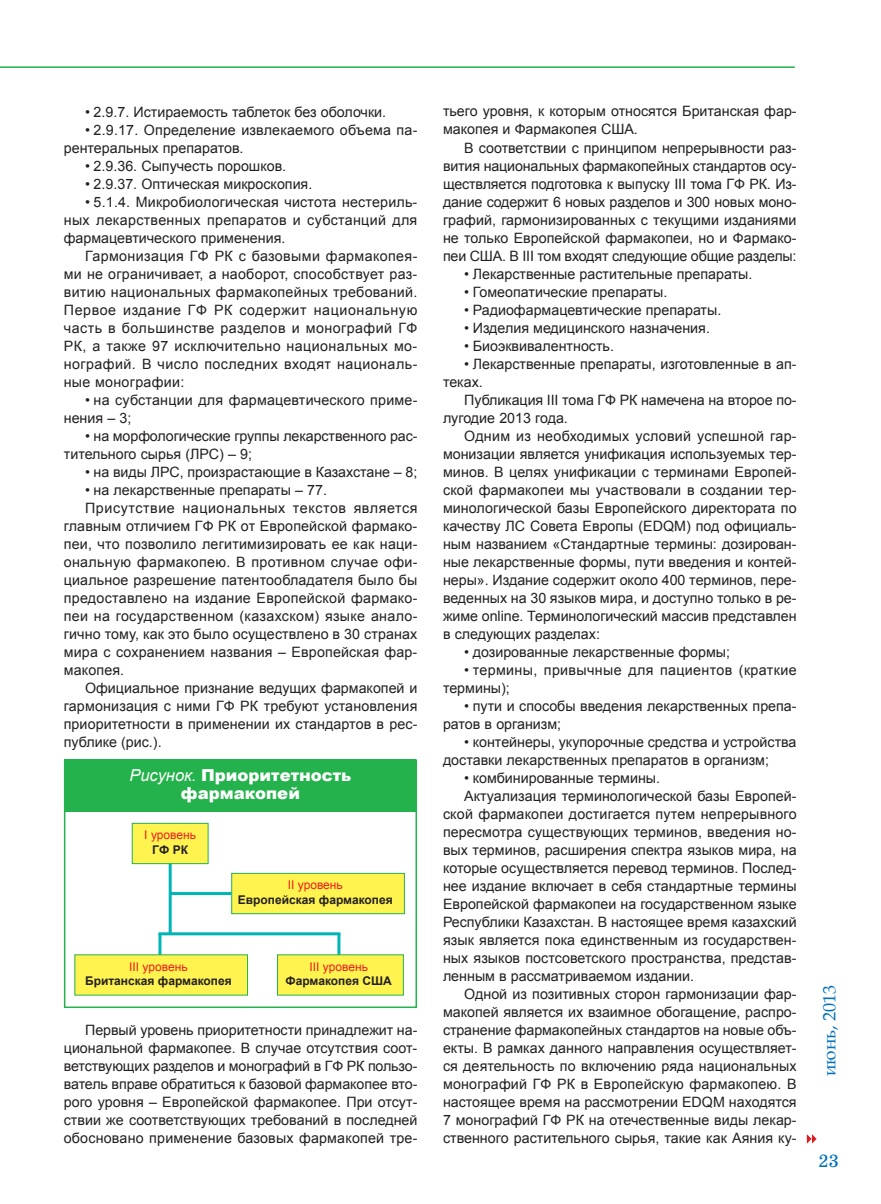
<style>
.page{position:relative;width:881px;height:1204px;background:#fff}
.page>*{position:absolute;margin:0;border:0;box-sizing:border-box;transform-origin:0 0}
.t1{font:18px "Book Antiqua";color:#0072bc}
.t2{font:18px "DS School";color:#0072bc}
.t3{font:900 16.5px/18px "Arial";color:#fff;text-align:center}
.t4{font:14.25px/18px "Arial";color:#231f20}
.t5{font:14.25px/18px "Arial";letter-spacing:.025em;color:#231f20}
.t6{font:14.25px "Arial";letter-spacing:.02em;color:#231f20}
.t7{font:14.25px "Arial";letter-spacing:.04em;color:#231f20}
.t8{font:700 12px "Arial";color:#231f20}
.t9{font:12px "Arial";color:#ee1d23}
.s1{font-weight:400;font-style:italic}
</style>
<div class="page">
<hr style="left:0;top:66px;width:794px;height:2px;background:#23b24b">
<hr style="left:158px;top:933px;width:3px;height:24px;background:#00b6b5">
<hr style="left:337px;top:933px;width:3px;height:24px;background:#00b6b5">
<div style="left:231px;top:873px;width:173px;height:41px;background:#fff34f;border:1px solid #23b24b"></div>
<div style="left:74px;top:954px;width:174px;height:41px;background:#fff34f"></div>
<div style="left:277px;top:954px;width:126px;height:41px;background:#fff34f"></div>
<hr style="left:169px;top:856px;width:3px;height:77px;background:#00b6b5">
<hr style="left:170px;top:892px;width:61px;height:3px;background:#00b6b5">
<hr style="left:158px;top:932px;width:182px;height:3px;background:#00b6b5">
<div style="left:64px;top:759px;width:353px;height:248px;border:2px solid #23b24b"></div>
<div style="left:64px;top:759px;width:351px;height:52px;background:#23b24b"></div>
<div style="left:132px;top:823px;width:76px;height:41px;background:#fff34f;border:1px solid #23b24b"></div>
<svg style="left:806px;top:1134px;width:10px;height:9px"></svg>
<p class="t4" style="left:85px;top:103px;width:302px">• 2.9.7. Истираемость таблеток без оболочки.</p>
<p class="t4" style="left:64px;top:121px;width:355px;text-indent:21px">• 2.9.17. Определение извлекаемого объема па&shy;рентеральных препаратов.</p>
<p class="t4" style="left:85px;top:157px;width:202px">• 2.9.36. Сыпучесть порошков.</p>
<p class="t4" style="left:85px;top:175px;width:229px">• 2.9.37. Оптическая микроскопия.</p>
<p class="t4" style="left:64px;top:193px;width:355px;text-align:justify;text-indent:21px">• 5.1.4. Микробиологическая чистота нестериль&shy;ных лекарственных препаратов и субстанций для фармацевтического применения.</p>
<p class="t4" style="left:64px;top:247px;width:355px;text-align:justify;text-indent:21px">Гармонизация ГФ РК с базовыми фармакопея&shy;ми не ограничивает, а наоборот, способствует раз&shy;витию национальных фармакопейных требований.<br>Первое издание ГФ РК содержит национальную часть в большинстве разделов и монографий ГФ РК, а также 97 исключительно национальных мо&shy;нографий. В число последних входят националь&shy;ные монографии:</p>
<p class="t4" style="left:64px;top:391px;width:355px;text-indent:21px">• на субстанции для фармацевтического приме&shy;нения – 3;</p>
<p class="t4" style="left:64px;top:427px;width:355px;text-indent:21px">• на морфологические группы лекарственного рас&shy;тительного сырья (ЛРС) – 9;</p>
<p class="t4" style="left:85px;top:463px;width:334px">• на виды ЛРС, произрастающие в Казахстане – 8;</p>
<p class="t4" style="left:85px;top:481px;width:243px">• на лекарственные препараты – 77.</p>
<p class="t7" style="left:85px;top:498px;width:334px">Присутствие национальных текстов является</p>
<p class="t4" style="left:64px;top:517px;width:355px">главным отличием ГФ РК от Европейской фармако-</p>
<p class="t4" style="left:64px;top:535px;width:355px">пеи, что позволило легитимизировать ее как наци-</p>
<p class="t5" style="left:64px;top:553px;width:355px">ональную фармакопею. В противном случае офи-</p>
<p class="t4" style="left:64px;top:571px;width:355px">циальное разрешение патентообладателя было бы</p>
<p class="t6" style="left:64px;top:588px;width:355px">предоставлено на издание Европейской фармако-</p>
<p class="t5" style="left:64px;top:607px;width:355px">пеи на государственном (казахском) языке анало-</p>
<p class="t4" style="left:64px;top:625px;width:355px">гично тому, как это было осуществлено в 30 странах</p>
<p class="t4" style="left:64px;top:643px;width:355px">мира с сохранением названия – Европейская фар-</p>
<p class="t4" style="left:64px;top:661px;width:62px">макопея.</p>
<p class="t4" style="left:85px;top:679px;width:334px">Официальное признание ведущих фармакопей и</p>
<p class="t4" style="left:64px;top:697px;width:355px">гармонизация с ними ГФ РК требуют установления</p>
<p class="t4" style="left:64px;top:715px;width:355px">приоритетности в применении их стандартов в рес-</p>
<p class="t4" style="left:64px;top:733px;width:99px">публике (рис.).</p>
<p class="t3" style="left:129px;top:765px;width:223px"><span class="s1">Рисунок.</span> Приоритетность фармакопей</p>
<p class="t9" style="left:144px;top:827px;width:53px">I уровень</p>
<p class="t8" style="left:152px;top:841px;width:36px">ГФ РК</p>
<p class="t9" style="left:288px;top:877px;width:56px">II уровень</p>
<p class="t8" style="left:238px;top:891px;width:156px">Европейская фармакопея</p>
<p class="t9" style="left:129px;top:958px;width:60px">III уровень</p>
<p class="t8" style="left:85px;top:973px;width:148px">Британская фармакопея</p>
<p class="t9" style="left:309px;top:958px;width:60px">III уровень</p>
<p class="t8" style="left:285px;top:973px;width:108px">Фармакопея США</p>
<p class="t4" style="left:64px;top:1021px;width:355px;text-align:justify;text-indent:21px">Первый уровень приоритетности принадлежит на&shy;циональной фармакопее. В случае отсутствия соот&shy;ветствующих разделов и монографий в ГФ РК пользо&shy;ватель вправе обратиться к базовой фармакопее вто&shy;рого уровня – Европейской фармакопее. При отсут&shy;ствии же соответствующих требований в последней обосновано применение базовых фармакопей тре-</p>
<p class="t4" style="left:443px;top:103px;width:355px">тьего уровня, к которым относятся Британская фар&shy;макопея и Фармакопея США.</p>
<p class="t4" style="left:443px;top:139px;width:355px;text-align:justify;text-indent:21px">В соответствии с принципом непрерывности раз&shy;вития национальных фармакопейных стандартов осу&shy;ществляется подготовка к выпуску III тома ГФ РК. Из&shy;дание содержит 6 новых разделов и 300 новых моно&shy;графий, гармонизированных с текущими изданиями не только Европейской фармакопеи, но и Фармако&shy;пеи США. В III том входят следующие общие разделы:</p>
<p class="t4" style="left:464px;top:265px;width:289px">• Лекарственные растительные препараты.</p>
<p class="t4" style="left:464px;top:283px;width:204px">• Гомеопатические препараты.</p>
<p class="t4" style="left:464px;top:301px;width:258px">• Радиофармацевтические препараты.</p>
<p class="t4" style="left:464px;top:319px;width:247px">• Изделия медицинского назначения.</p>
<p class="t4" style="left:464px;top:337px;width:151px">• Биоэквивалентность.</p>
<p class="t4" style="left:443px;top:355px;width:355px;text-indent:21px">• Лекарственные препараты, изготовленные в ап&shy;теках.</p>
<p class="t4" style="left:443px;top:391px;width:355px;text-indent:21px">Публикация III тома ГФ РК намечена на второе по&shy;лугодие 2013 года.</p>
<p class="t4" style="left:443px;top:427px;width:355px;text-align:justify;text-indent:21px">Одним из необходимых условий успешной гар&shy;монизации является унификация используемых тер&shy;минов. В целях унификации с терминами Европей&shy;ской фармакопеи мы участвовали в создании тер&shy;минологической базы Европейского директората по качеству ЛС Совета Европы (EDQM) под официаль&shy;ным названием «Стандартные термины: дозирован&shy;ные лекарственные формы, пути введения и контей&shy;неры». Издание содержит около 400 терминов, пере&shy;веденных на 30 языков мира, и доступно только в ре&shy;жиме online. Терминологический массив представлен в следующих разделах:</p>
<p class="t4" style="left:464px;top:642px;width:267px">• дозированные лекарственные формы;</p>
<p class="t5" style="left:443px;top:660px;width:355px;text-indent:21px">• термины, привычные для пациентов (краткие термины);</p>
<p class="t4" style="left:443px;top:696px;width:355px;text-indent:21px">• пути и способы введения лекарственных препа&shy;ратов в организм;</p>
<p class="t4" style="left:443px;top:732px;width:355px;text-indent:21px">• контейнеры, укупорочные средства и устройства доставки лекарственных препаратов в организм;</p>
<p class="t4" style="left:464px;top:768px;width:197px">• комбинированные термины.</p>
<p class="t4" style="left:464px;top:786px;width:334px">Актуализация терминологической базы Европей-</p>
<p class="t4" style="left:443px;top:804px;width:355px">ской фармакопеи достигается путем непрерывного</p>
<p class="t4" style="left:443px;top:822px;width:355px">пересмотра существующих терминов, введения но-</p>
<p class="t4" style="left:443px;top:840px;width:355px">вых терминов, расширения спектра языков мира, на</p>
<p class="t4" style="left:443px;top:858px;width:355px">которые осуществляется перевод терминов. Послед-</p>
<p class="t4" style="left:443px;top:876px;width:355px">нее издание включает в себя стандартные термины</p>
<p class="t4" style="left:443px;top:894px;width:355px">Европейской фармакопеи на государственном языке</p>
<p class="t4" style="left:443px;top:912px;width:355px">Республики Казахстан. В настоящее время казахский</p>
<p class="t4" style="left:443px;top:930px;width:355px">язык является пока единственным из государствен-</p>
<p class="t4" style="left:443px;top:948px;width:355px">ных языков постсоветского пространства, представ-</p>
<p class="t4" style="left:443px;top:966px;width:252px">ленным в рассматриваемом издании.</p>
<p class="t4" style="left:464px;top:984px;width:333px">Одной из позитивных сторон гармонизации фар-</p>
<p class="t4" style="left:443px;top:1002px;width:355px">макопей является их взаимное обогащение, распро-</p>
<p class="t4" style="left:443px;top:1020px;width:355px">странение фармакопейных стандартов на новые объ-</p>
<p class="t4" style="left:443px;top:1038px;width:355px">екты. В рамках данного направления осуществляет-</p>
<p class="t4" style="left:443px;top:1056px;width:355px">ся деятельность по включению ряда национальных</p>
<p class="t4" style="left:443px;top:1074px;width:355px">монографий ГФ РК в Европейскую фармакопею. В</p>
<p class="t4" style="left:443px;top:1092px;width:355px">настоящее время на рассмотрении EDQM находятся</p>
<p class="t4" style="left:443px;top:1110px;width:355px">7 монографий ГФ РК на отечественные виды лекар-</p>
<p class="t4" style="left:443px;top:1128px;width:355px">ственного растительного сырья, такие как Аяния ку-</p>
<p class="t1" style="left:816px;top:1075px;width:92px;rotate:-90deg">июнь, 2013</p>
<p class="t2" style="left:817px;top:1151px;width:22px">23</p>
</div>
